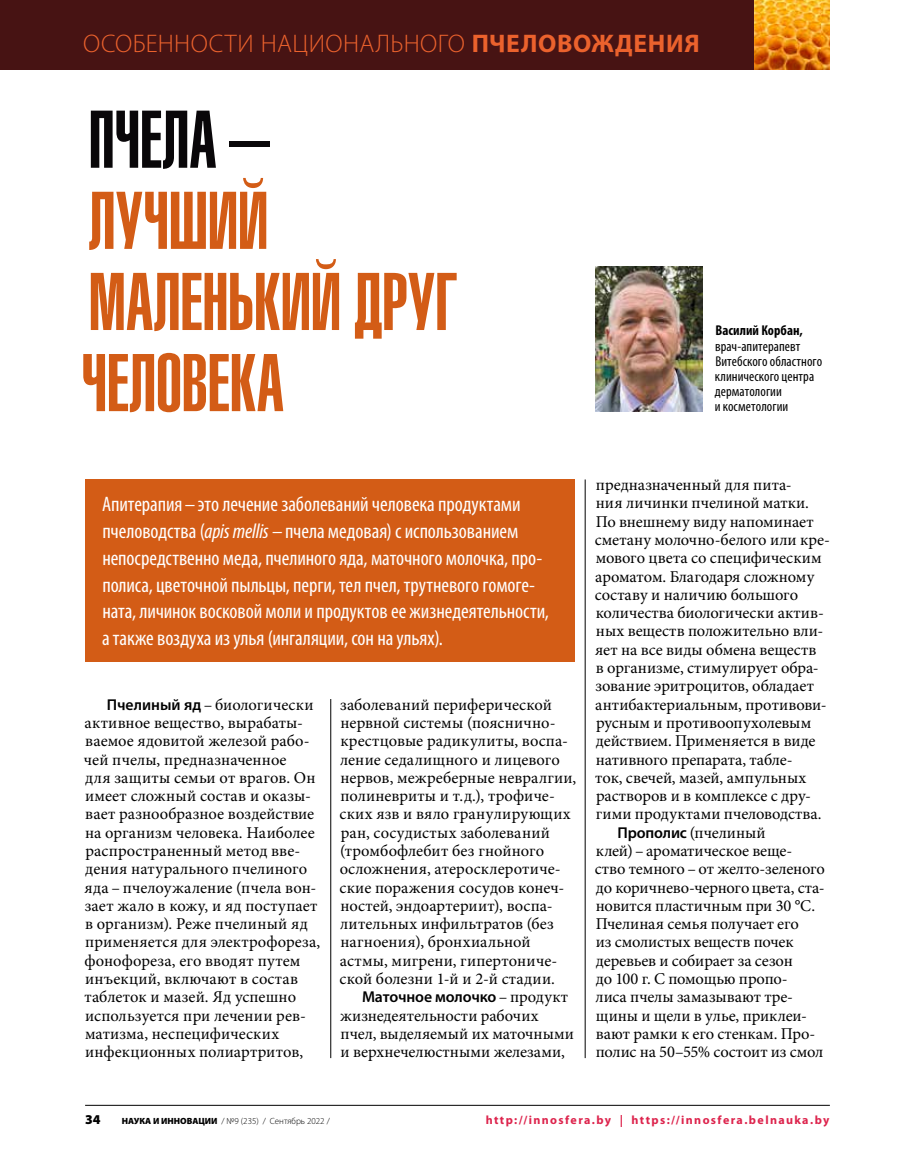
<style>
.page{position:relative;width:915px;height:1170px;background:#fff}
.page>*{position:absolute;margin:0;border:0;box-sizing:border-box;transform-origin:0 0}
.t1{font:80.25px/81.2px "AG Letterica Ultra Compressed C";letter-spacing:-.01em;color:#d35c16}
.t2{font:80.25px "AG Letterica Ultra Compressed C";letter-spacing:-.005em;color:#090709}
.t3{font:300 25.5px "Myriad Pro";letter-spacing:.015em;color:#eb622d}
.t4{font:condensed 21px/27px "Myriad Pro";letter-spacing:-.005em;color:#fff}
.t5{font:16.5px/18.3px "Minion Pro";color:#000}
.t6{font:16.5px "Minion Pro";letter-spacing:-.02em;color:#000}
.t7{font:600 15.75px "Myriad Pro";letter-spacing:-.01em;color:#000}
.t8{font:condensed 14.25px/15px "Myriad Pro";letter-spacing:.005em;color:#000}
.t9{font:700 condensed 14.25px "Myriad Pro";letter-spacing:.005em;color:#000}
.t10{font:900 13.5px "Myriad Pro";color:#000}
.t11{font:700 12px "Myriad Pro";letter-spacing:.115em;color:#dd244d}
.t12{font:300 9px "Myriad Pro";color:#000}
.s1{font-weight:700}
.s2{font-style:italic}
.s3{font-family:"Myriad Pro";font-weight:600;font-size:15.75px}
.s4{font-family:"Minion Pro";font-weight:400;font-size:16.5px}
.s5{font-weight:900}
</style>
<div class="page">
<hr style="left:85px;top:1104px;width:744px;height:1px;background:#000">
<img style="left:753px;top:0;width:76px;height:70px">
<div style="left:0;top:0;width:753px;height:70px;background:#471313"></div>
<img style="left:595px;top:267px;width:107px;height:144px">
<div style="left:85px;top:479px;width:489px;height:183px;background:#d35c16"></div>
<hr style="left:584px;top:479px;width:1px;height:578px;background:#000">
<hr style="left:330px;top:699px;width:1px;height:358px;background:#000">
<h2 class="t3" style="left:83px;top:30px;width:618px">ОСОБЕННОСТИ НАЦИОНАЛЬНОГО <span class="s1">ПЧЕЛОВОЖДЕНИЯ</span></h2>
<h1 class="t2" style="left:88px;top:94px;width:183px">ПЧЕЛА –</h1>
<h1 class="t1" style="left:81px;top:179px;width:377px">ЛУЧШИЙ<br>МАЛЕНЬКИЙ ДРУГ<br>ЧЕЛОВЕКА</h1>
<p class="t9" style="left:715px;top:322px;width:89px">Василий Корбан,</p>
<p class="t8" style="left:714px;top:339px;width:109px">врач-апитерапевт<br>Витебского областного клинического центра дерматологии<br>и косметологии</p>
<p class="t4" style="left:102px;top:490px;width:448px">Апитерапия–это лечение заболеваний человека продуктами пчеловодства (<span class="s2">аpis mellis</span> –пчела медовая) с использованием непосредственно меда, пчелиного яда, маточного молочка, про&shy;полиса, цветочной пыльцы, перги, тел пчел, трутневого гомоге&shy;ната, личинок восковой моли и продуктов ее жизнедеятельности, а также воздуха из улья (ингаляции, сон на ульях).</p>
<p class="t5" style="left:84px;top:695px;width:238px;text-indent:23px"><span class="s3">Пчелиный яд</span> – биологически активное вещество, вырабаты&shy;ваемое ядовитой железой рабо&shy;чей пчелы, предназначенное<br>для защиты семьи от врагов. Он имеет сложный состав и оказы&shy;вает разнообразное воздействие на организм человека. Наиболее распространенный метод вве&shy;дения натурального пчелиного яда – пчелоужаление (пчела вон&shy;зает жало в кожу, и яд поступает в организм). Реже пчелиный яд применяется для электрофореза, фонофореза, его вводят путем инъекций, включают в состав таблеток и мазей. Яд успешно используется при лечении рев&shy;матизма, неспецифических инфекционных полиартритов,</p>
<p class="t5" style="left:339px;top:695px;width:238px">заболеваний периферической нервной системы (пояснично&shy;крестцовые радикулиты, воспа&shy;ление седалищного и лицевого нервов, межреберные невралгии, полиневриты и т.д.), трофиче&shy;ских язв и вяло гранулирующих ран, сосудистых заболеваний (тромбофлебит без гнойного осложнения, атеросклеротиче&shy;ские поражения сосудов конеч&shy;ностей, эндоартериит), воспа&shy;лительных инфильтратов (без нагноения), бронхиальной астмы, мигрени, гипертониче&shy;ской болезни 1‑й и 2‑й стадии.</p>
<p class="t7" style="left:362px;top:988px;width:207px">Маточное молочко <span class="s4">– продукт</span></p>
<p class="t5" style="left:340px;top:1006px;width:235px">жизнедеятельности рабочих пчел, выделяемый их маточными и верхнечелюстными железами,</p>
<p class="t5" style="left:595px;top:475px;width:197px">предназначенный для пита-</p>
<p class="t5" style="left:595px;top:494px;width:215px">ния личинки пчелиной матки.</p>
<p class="t5" style="left:595px;top:512px;width:219px">По внешнему виду напоминает</p>
<p class="t5" style="left:594px;top:530px;width:237px">сметану молочно-белого или кре-</p>
<p class="t5" style="left:595px;top:549px;width:227px">мового цвета со специфическим</p>
<p class="t5" style="left:595px;top:567px;width:221px">ароматом. Благодаря сложному</p>
<p class="t5" style="left:594px;top:585px;width:205px">составу и наличию большого</p>
<p class="t5" style="left:595px;top:603px;width:229px">количества биологически актив-</p>
<p class="t5" style="left:595px;top:622px;width:229px">ных веществ положительно вли-</p>
<p class="t5" style="left:595px;top:640px;width:222px">яет на все виды обмена веществ</p>
<p class="t5" style="left:595px;top:658px;width:224px">в организме, стимулирует обра-</p>
<p class="t5" style="left:595px;top:677px;width:220px">зование эритроцитов, обладает</p>
<p class="t5" style="left:595px;top:695px;width:233px">антибактериальным, противови-</p>
<p class="t5" style="left:596px;top:713px;width:216px">русным и противоопухолевым</p>
<p class="t5" style="left:595px;top:731px;width:221px">действием. Применяется в виде</p>
<p class="t5" style="left:595px;top:750px;width:198px">нативного препарата, табле-</p>
<p class="t5" style="left:595px;top:768px;width:212px">ток, свечей, мазей, ампульных</p>
<p class="t5" style="left:596px;top:786px;width:216px">растворов и в комплексе с дру-</p>
<p class="t5" style="left:595px;top:805px;width:227px">гими продуктами пчеловодства.</p>
<p class="t5" style="left:617px;top:823px;width:149px"><span class="s3">Прополис</span> (пчелиный</p>
<p class="t5" style="left:595px;top:841px;width:198px">клей) – ароматическое веще-</p>
<p class="t5" style="left:594px;top:859px;width:231px">ство темного – от желто-зеленого</p>
<p class="t5" style="left:595px;top:878px;width:230px">до коричнево-черного цвета, ста-</p>
<p class="t5" style="left:595px;top:896px;width:221px">новится пластичным при 30 °C.</p>
<p class="t5" style="left:595px;top:914px;width:205px">Пчелиная семья получает его</p>
<p class="t5" style="left:595px;top:933px;width:199px">из смолистых веществ почек</p>
<p class="t5" style="left:595px;top:951px;width:198px">деревьев и собирает за сезон</p>
<p class="t6" style="left:595px;top:967px;width:193px">до 100 г. С помощью пропо-</p>
<p class="t5" style="left:595px;top:987px;width:199px">лиса пчелы замазывают тре-</p>
<p class="t5" style="left:595px;top:1006px;width:212px">щины и щели в улье, приклеи-</p>
<p class="t5" style="left:595px;top:1024px;width:221px">вают рамки к его стенкам. Про-</p>
<p class="t5" style="left:595px;top:1042px;width:229px">полис на 50–55% состоит из смол</p>
<p class="t10" style="left:85px;top:1112px;width:17px">34</p>
<p class="t12" style="left:122px;top:1116px;width:209px"><span class="s5">НАУКА И ИННОВАЦИИ</span> / №9 (235) / Сентябрь 2022 /</p>
<p class="t11" style="left:485px;top:1113px;width:345px">http://innosfera.by | https://innosfera.belnauka.by</p>
</div>
